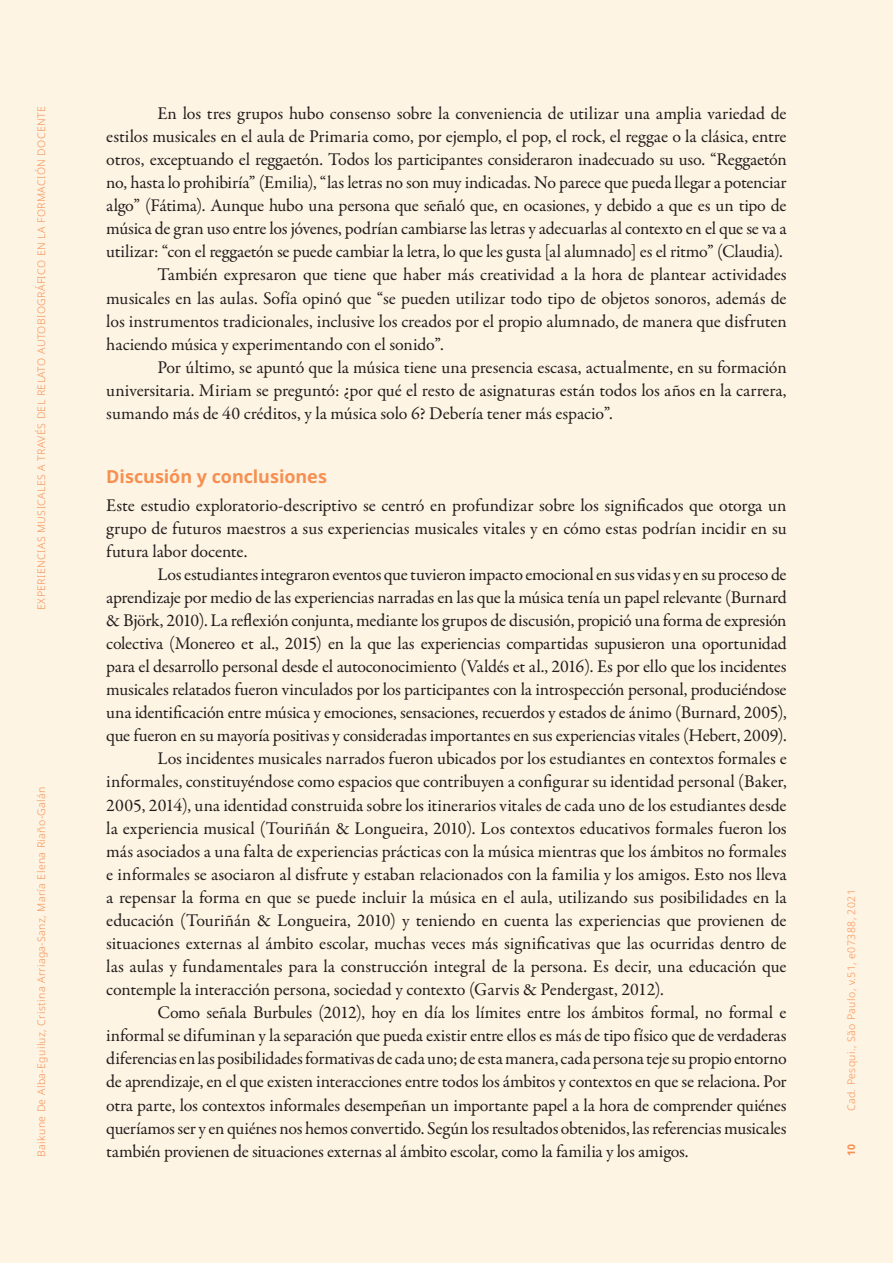
<style>
.page{position:relative;width:893px;height:1263px;background:#fef4e4}
.page>*{position:absolute;margin:0;border:0;box-sizing:border-box;transform-origin:0 0}
.Texto_INGLES{font:18px/23.1px "Garamond Premr Pro";letter-spacing:-.01em;color:#231f20;text-align:justify}
.Texto_paragrafo_1_IN{font:18px/23.1px "Garamond Premr Pro";color:#231f20;text-align:justify}
.subtitulo_1{font:700 18px "Noto Sans";letter-spacing:-.005em;color:#f7975c}
.t1{font:300 10.5px "Noto Sans";letter-spacing:.04em;color:#f7975c}
.t2{font:700 10.5px "Noto Sans";color:#f7975c}
</style>
<div class="page">
<p class="t1" style="left:34px;top:610px;width:505px;rotate:-90deg">EXPERIENCIAS MUSICALES A TRAVÉS DEL RELATO AUTOBIOGRÁFICO EN LA FORMACIÓN DOCENTE</p>
<p class="t1" style="left:34px;top:1157px;width:372px;rotate:-90deg">Baikune De Alba-Eguiluz, Cristina Arriaga-Sanz, María Elena Riaño-Galán</p>
<p class="Texto_INGLES" style="left:106px;top:103px;width:682px;text-indent:51px">En los tres grupos hubo consenso sobre la conveniencia de utilizar una amplia variedad de estilos musicales en el aula de Primaria como, por ejemplo, el pop, el rock, el reggae o la clásica, entre otros, exceptuando el reggaetón. Todos los participantes consideraron inadecuado su uso. “Reggaetón no, hasta lo prohibiría” (Emilia), “las letras no son muy indicadas. No parece que pueda llegar a potenciar algo” (Fátima). Aunque hubo una persona que señaló que, en ocasiones, y debido a que es un tipo de música de gran uso entre los jóvenes, podrían cambiarse las letras y adecuarlas al contexto en el que se va a utilizar: “con el reggaetón se puede cambiar la letra, lo que les gusta [al alumnado] es el ritmo” (Claudia).</p>
<p class="Texto_INGLES" style="left:106px;top:264px;width:682px;text-indent:51px">También expresaron que tiene que haber más creatividad a la hora de plantear actividades musicales en las aulas. Sofía opinó que “se pueden utilizar todo tipo de objetos sonoros, además de los instrumentos tradicionales, inclusive los creados por el propio alumnado, de manera que disfruten haciendo música y experimentando con el sonido”.</p>
<p class="Texto_INGLES" style="left:106px;top:356px;width:682px;text-indent:51px">Por último, se apuntó que la música tiene una presencia escasa, actualmente, en su formación universitaria. Miriam se preguntó: ¿por qué el resto de asignaturas están todos los años en la carrera, sumando más de 40 créditos, y la música solo 6? Debería tener más espacio”.</p>
<p class="subtitulo_1" style="left:106px;top:464px;width:222px">Discusión y conclusiones</p>
<p class="Texto_paragrafo_1_IN" style="left:106px;top:494px;width:682px">Este estudio exploratorio-descriptivo se centró en profundizar sobre los significados que otorga un grupo de futuros maestros a sus experiencias musicales vitales y en cómo estas podrían incidir en su futura labor docente.</p>
<p class="Texto_INGLES" style="left:106px;top:563px;width:682px;text-indent:51px">Los estudiantes integraron eventos que tuvieron impacto emocional en sus vidas y en su proceso de aprendizaje por medio de las experiencias narradas en las que la música tenía un papel relevante (Burnard &amp; Björk, 2010). La reflexión conjunta, mediante los grupos de discusión, propició una forma de expresión colectiva (Monereo et al., 2015) en la que las experiencias compartidas supusieron una oportunidad para el desarrollo personal desde el autoconocimiento (Valdés et al., 2016). Es por ello que los incidentes musicales relatados fueron vinculados por los participantes con la introspección personal, produciéndose una identificación entre música y emociones, sensaciones, recuerdos y estados de ánimo (Burnard, 2005), que fueron en su mayoría positivas y consideradas importantes en sus experiencias vitales (Hebert, 2009).</p>
<p class="Texto_INGLES" style="left:106px;top:748px;width:682px;text-indent:51px">Los incidentes musicales narrados fueron ubicados por los estudiantes en contextos formales e informales, constituyéndose como espacios que contribuyen a configurar su identidad personal (Baker, 2005, 2014), una identidad construida sobre los itinerarios vitales de cada uno de los estudiantes desde la experiencia musical (Touriñán &amp; Longueira, 2010). Los contextos educativos formales fueron los más asociados a una falta de experiencias prácticas con la música mientras que los ámbitos no formales e informales se asociaron al disfrute y estaban relacionados con la familia y los amigos. Esto nos lleva a repensar la forma en que se puede incluir la música en el aula, utilizando sus posibilidades en la educación (Touriñán &amp; Longueira, 2010) y teniendo en cuenta las experiencias que provienen de situaciones externas al ámbito escolar, muchas veces más significativas que las ocurridas dentro de las aulas y fundamentales para la construcción integral de la persona. Es decir, una educación que contemple la interacción persona, sociedad y contexto (Garvis &amp; Pendergast, 2012).</p>
<p class="Texto_INGLES" style="left:106px;top:1001px;width:682px;text-indent:51px">Como señala Burbules (2012), hoy en día los límites entre los ámbitos formal, no formal e informal se difuminan y la separación que pueda existir entre ellos es más de tipo físico que de verdaderas diferencias en las posibilidades formativas de cada uno; de esta manera, cada persona teje su propio entorno de aprendizaje, en el que existen interacciones entre todos los ámbitos y contextos en que se relaciona. Por otra parte, los contextos informales desempeñan un importante papel a la hora de comprender quiénes queríamos ser y en quiénes nos hemos convertido. Según los resultados obtenidos, las referencias musicales también provienen de situaciones externas al ámbito escolar, como la familia y los amigos.</p>
<p class="t1" style="left:844px;top:1111px;width:224px;rotate:-90deg">Cad. Pesqui., São Paulo, v.51, e07388, 2021</p>
<p class="t2" style="left:844px;top:1155px;width:14px;rotate:-90deg">10</p>
</div>
